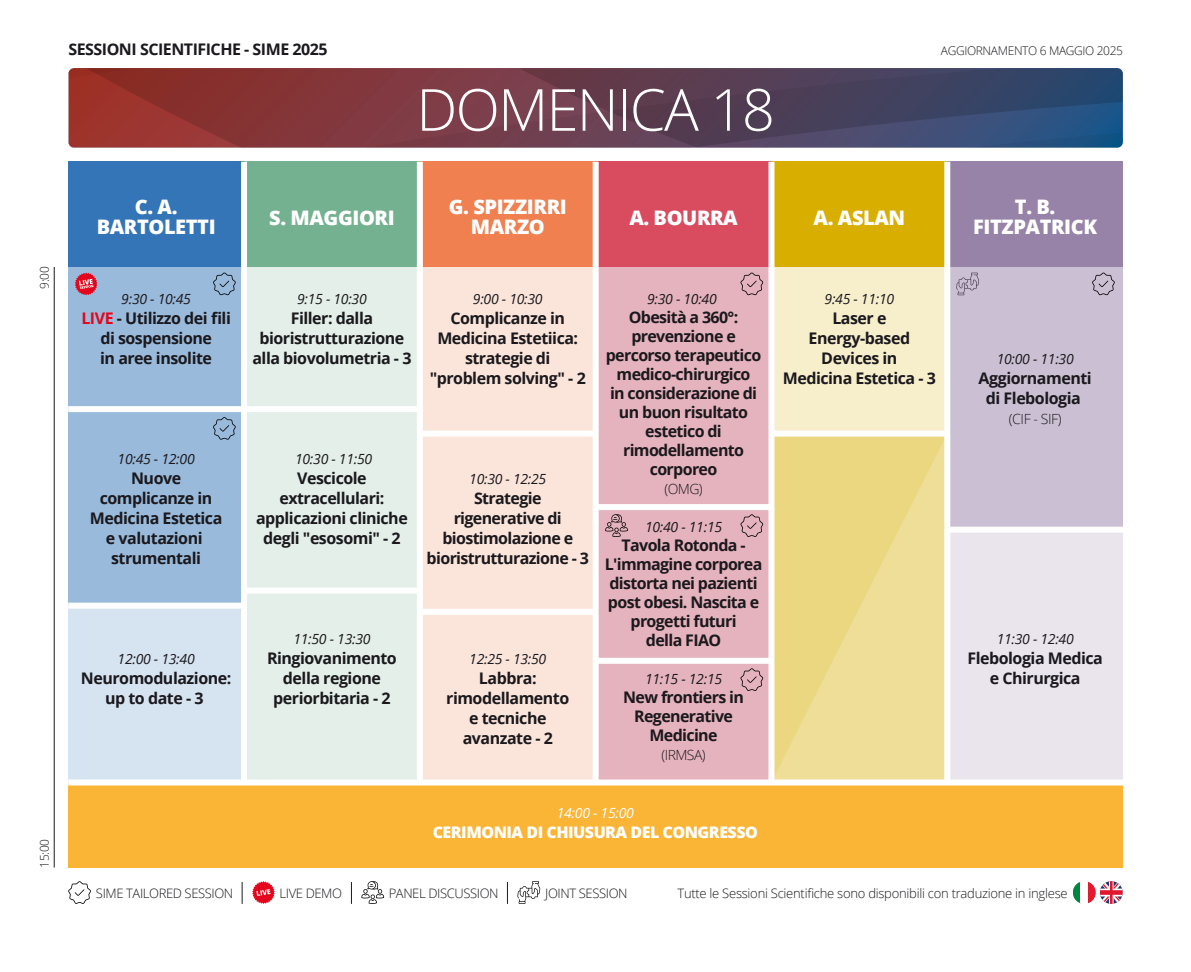
<style>
.page{position:relative;width:1191px;height:972px;background:#fff}
.page>*{position:absolute;margin:0;border:0;box-sizing:border-box;transform-origin:0 0}
.t1{font:300 58px "Open Sans";letter-spacing:-.03em;color:#fff}
.t2{font:800 20px/20px "Open Sans";letter-spacing:-.02em;color:#fff;text-align:center}
.t3{font:700 16px/20px "Open Sans";letter-spacing:-.03em;color:#1b191d;text-align:center}
.t4{font:800 16px "Open Sans";letter-spacing:-.03em;color:#fff}
.t5{font:italic 14px "Open Sans";letter-spacing:-.02em;color:#1b191d}
.t6{font:300 14px "Open Sans";letter-spacing:-.04em;color:#1b191d}
.t7{font:italic 14px "Open Sans";letter-spacing:-.02em;color:#fff}
.t8{font:300 13px "Open Sans";letter-spacing:-.02em;color:#1b191d}
.t9{font:300 12px "Open Sans";letter-spacing:-.03em;color:#1b191d}
.s1{color:#e3061c}
</style>
<div class="page">
<div style="left:595px;top:207px;width:176px;height:576px;background:#e5b3bd"></div>
<svg style="left:1073px;top:882px;width:7px;height:21px"></svg>
<svg style="left:1088px;top:881px;width:7px;height:23px"></svg>
<svg style="left:1099px;top:881px;width:23px;height:23px"></svg>
<svg style="left:252px;top:881px;width:23px;height:23px"></svg>
<svg style="left:68px;top:881px;width:23px;height:23px"></svg>
<svg style="left:242px;top:882px;width:1px;height:22px"></svg>
<svg style="left:351px;top:882px;width:1px;height:22px"></svg>
<svg style="left:507px;top:882px;width:1px;height:22px"></svg>
<svg style="left:361px;top:881px;width:23px;height:23px"></svg>
<svg style="left:517px;top:881px;width:23px;height:23px"></svg>
<svg style="left:605px;top:514px;width:23px;height:23px"></svg>
<div style="left:68px;top:783px;width:1054px;height:84px;background:#fab536"></div>
<div style="left:947px;top:207px;width:176px;height:576px;background:#cbc0d3"></div>
<div style="left:771px;top:266px;width:176px;height:168px;background:#f7efcc"></div>
<svg style="left:740px;top:272px;width:23px;height:23px"></svg>
<div style="left:947px;top:530px;width:176px;height:252px;background:#eae5ed"></div>
<svg style="left:1092px;top:272px;width:23px;height:23px"></svg>
<svg style="left:740px;top:668px;width:23px;height:23px"></svg>
<svg style="left:740px;top:514px;width:23px;height:23px"></svg>
<div style="left:68px;top:206px;width:176px;height:577px;background:#99badb"></div>
<div style="left:68px;top:606px;width:176px;height:176px;background:#d6e3f0"></div>
<div style="left:244px;top:267px;width:176px;height:516px;background:#e3efe8"></div>
<div style="left:420px;top:267px;width:175px;height:516px;background:#fbe5db"></div>
<div style="left:68px;top:162px;width:176px;height:105px;background:#3375b7"></div>
<div style="left:244px;top:162px;width:176px;height:105px;background:#73b190"></div>
<div style="left:420px;top:162px;width:175px;height:105px;background:#f08050"></div>
<div style="left:771px;top:162px;width:176px;height:105px;background:#d8af00"></div>
<div style="left:947px;top:162px;width:176px;height:105px;background:#9782a8"></div>
<div style="left:595px;top:162px;width:176px;height:105px;background:#d94c60"></div>
<div style="left:68px;top:406px;width:176px;height:6px;background:#fff"></div>
<div style="left:244px;top:406px;width:176px;height:6px;background:#fff"></div>
<div style="left:244px;top:588px;width:176px;height:6px;background:#fff"></div>
<div style="left:420px;top:431px;width:175px;height:6px;background:#fff"></div>
<div style="left:771px;top:431px;width:176px;height:6px;background:#fff"></div>
<div style="left:420px;top:609px;width:175px;height:6px;background:#fff"></div>
<div style="left:595px;top:504px;width:176px;height:6px;background:#fff"></div>
<div style="left:595px;top:658px;width:176px;height:6px;background:#fff"></div>
<div style="left:947px;top:527px;width:176px;height:6px;background:#fff"></div>
<div style="left:68px;top:603px;width:176px;height:6px;background:#fff"></div>
<div style="left:68px;top:780px;width:1055px;height:6px;background:#fff"></div>
<div style="left:241px;top:162px;width:6px;height:621px;background:#fff"></div>
<div style="left:417px;top:162px;width:6px;height:621px;background:#fff"></div>
<div style="left:592px;top:162px;width:6px;height:621px;background:#fff"></div>
<div style="left:768px;top:162px;width:6px;height:621px;background:#fff"></div>
<div style="left:944px;top:162px;width:6px;height:621px;background:#fff"></div>
<svg style="left:75px;top:273px;width:22px;height:22px"></svg>
<svg style="left:213px;top:272px;width:23px;height:23px"></svg>
<svg style="left:213px;top:417px;width:23px;height:23px"></svg>
<hr style="left:54px;top:267px;width:1px;height:600px;background:#1b191d">
<svg style="left:68px;top:68px;width:1055px;height:18px"></svg>
<svg style="left:68px;top:86px;width:1055px;height:43px"></svg>
<svg style="left:68px;top:129px;width:1055px;height:19px"></svg>
<svg style="left:774px;top:436px;width:171px;height:344px;fill:#eede98"></svg>
<p class="t3" style="left:68px;top:39px;width:261px">SESSIONI SCIENTIFICHE - SIME 2025</p>
<h1 class="t1" style="left:416px;top:70px;width:360px">DOMENICA 18</h1>
<p class="t9" style="left:941px;top:43px;width:184px">AGGIORNAMENTO 6 MAGGIO 2025</p>
<p class="t9" style="left:36px;top:289px;width:24px;rotate:-90deg">9:00</p>
<p class="t9" style="left:36px;top:867px;width:30px;rotate:-90deg">15:00</p>
<p class="t2" style="left:97px;top:196px;width:120px">C. A.<br>BARTOLETTI</p>
<p class="t2" style="left:269px;top:206px;width:127px">S. MAGGIORI</p>
<p class="t2" style="left:629px;top:206px;width:110px">A. BOURRA</p>
<p class="t2" style="left:813px;top:207px;width:93px">A. ASLAN</p>
<p class="t2" style="left:449px;top:196px;width:119px">G. SPIZZIRRI<br>MARZO</p>
<p class="t5" style="left:121px;top:290px;width:71px">9:30 - 10:45</p>
<p class="t3" style="left:81px;top:308px;width:151px"><span class="s1">LIVE</span> - Utilizzo dei fili di sospensione<br>in aree insolite</p>
<p class="t5" style="left:118px;top:450px;width:79px">10:45 - 12:00</p>
<p class="t3" style="left:90px;top:468px;width:134px">Nuove complicanze in<br>Medicina Estetica e valutazioni strumentali</p>
<p class="t5" style="left:118px;top:650px;width:79px">12:00 - 13:40</p>
<p class="t3" style="left:81px;top:668px;width:152px">Neuromodulazione: up to date - 3</p>
<p class="t5" style="left:297px;top:290px;width:71px">9:15 - 10:30</p>
<p class="t3" style="left:252px;top:308px;width:161px">Filler: dalla bioristrutturazione alla biovolumetria - 3</p>
<p class="t5" style="left:473px;top:290px;width:71px">9:00 - 10:30</p>
<p class="t3" style="left:430px;top:308px;width:158px">Complicanze in<br>Medicina Estetiica: strategie di "problem solving" - 2</p>
<p class="t5" style="left:295px;top:450px;width:79px">10:30 - 11:50</p>
<p class="t3" style="left:256px;top:468px;width:153px">Vescicole extracellulari: applicazioni cliniche degli "esosomi" - 2</p>
<p class="t5" style="left:469px;top:470px;width:79px">10:30 - 12:25</p>
<p class="t3" style="left:427px;top:488px;width:164px">Strategie rigenerative di biostimolazione e bioristrutturazione - 3</p>
<p class="t5" style="left:293px;top:630px;width:79px">11:50 - 13:30</p>
<p class="t3" style="left:267px;top:648px;width:131px">Ringiovanimento della regione periorbitaria - 2</p>
<p class="t5" style="left:469px;top:650px;width:79px">12:25 - 13:50</p>
<p class="t3" style="left:446px;top:668px;width:125px">Labbra: rimodellamento e tecniche avanzate - 2</p>
<p class="t5" style="left:647px;top:290px;width:71px">9:30 - 10:40</p>
<p class="t3" style="left:606px;top:308px;width:157px;line-height:19px">Obesità a 360°: prevenzione e percorso terapeutico medico-chirurgico<br>in considerazione di un buon risultato estetico di rimodellamento corporeo</p>
<p class="t6" style="left:664px;top:480px;width:40px">(OMG)</p>
<p class="t5" style="left:645px;top:518px;width:79px">10:40 - 11:15</p>
<p class="t3" style="left:605px;top:536px;width:159px;line-height:19px">Tavola Rotonda -<br>L'immagine corporea distorta nei pazienti post obesi. Nascita e progetti futuri<br>della FIAO</p>
<p class="t5" style="left:645px;top:670px;width:79px">11:15 - 12:15</p>
<p class="t3" style="left:623px;top:688px;width:122px;line-height:19px">New frontiers in<br>Regenerative<br>Medicine</p>
<p class="t6" style="left:661px;top:746px;width:46px">(IRMSA)</p>
<p class="t7" style="left:557px;top:804px;width:79px">14:00 - 15:00</p>
<p class="t4" style="left:433px;top:820px;width:327px">CERIMONIA DI CHIUSURA DEL CONGRESSO</p>
<p class="t5" style="left:824px;top:290px;width:71px">9:45 - 11:10</p>
<p class="t3" style="left:783px;top:308px;width:155px">Laser e<br>Energy-based<br>Devices in<br>Medicina Estetica - 3</p>
<p class="t2" style="left:973px;top:196px;width:125px">T. B.<br>FITZPATRICK</p>
<p class="t5" style="left:996px;top:350px;width:79px">10:00 - 11:30</p>
<p class="t3" style="left:978px;top:368px;width:115px">Aggiornamenti di Flebologia</p>
<p class="t6" style="left:1009px;top:410px;width:54px">(CIF - SIF)</p>
<p class="t5" style="left:996px;top:630px;width:79px">11:30 - 12:40</p>
<p class="t3" style="left:967px;top:648px;width:137px">Flebologia Medica e Chirurgica</p>
<p class="t8" style="left:96px;top:884px;width:139px">SIME TAILORED SESSION</p>
<p class="t8" style="left:280px;top:884px;width:64px">LIVE DEMO</p>
<p class="t8" style="left:389px;top:884px;width:111px">PANEL DISCUSSION</p>
<p class="t8" style="left:545px;top:884px;width:84px">JOINT SESSION</p>
<p class="t8" style="left:677px;top:884px;width:391px">Tutte le Sessioni Scientifiche sono disponibili con traduzione in inglese</p>
</div>
